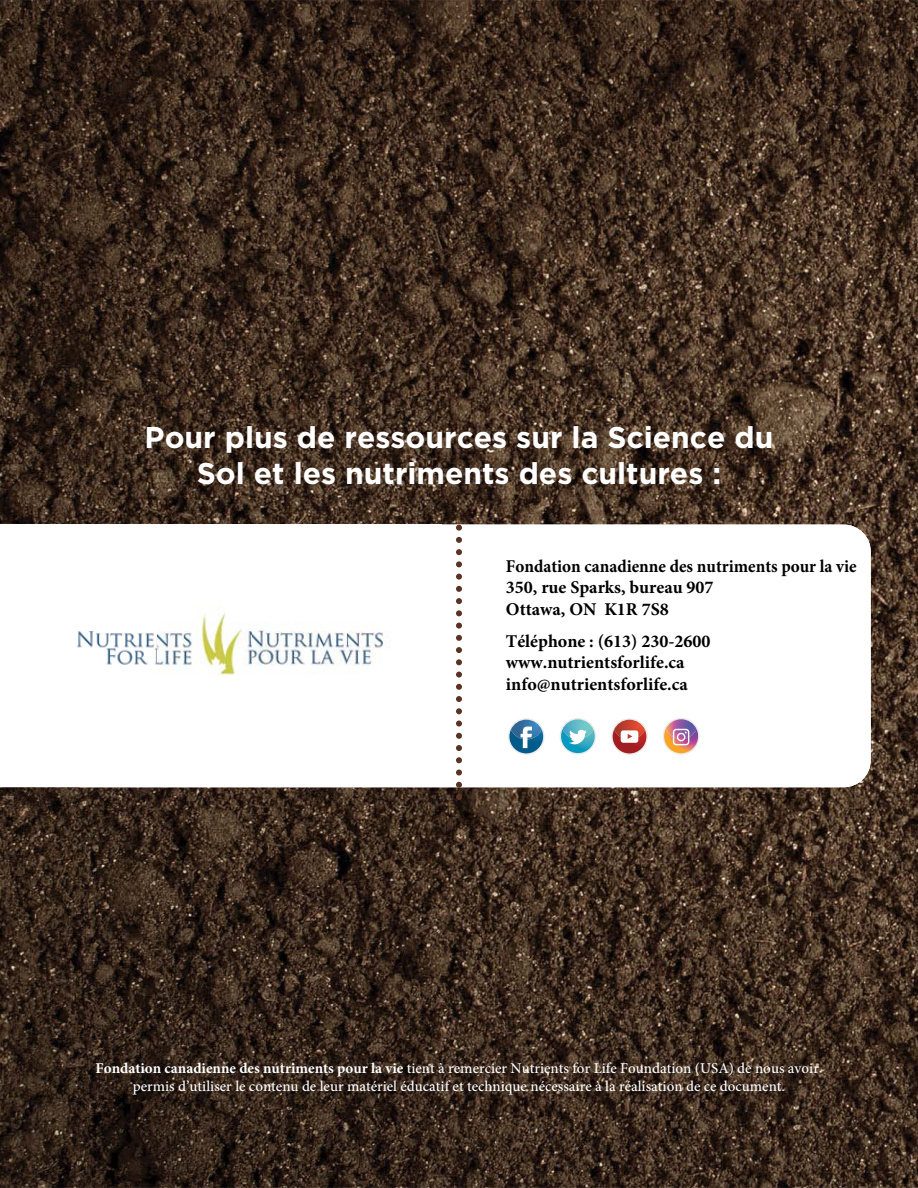
<style>
.page{position:relative;width:918px;height:1188px;background:#fff}
.page>*{position:absolute;margin:0;border:0;box-sizing:border-box;transform-origin:0 0}
.t1{font:700 30px/36px "Gotham";color:#fff;text-align:center}
.t2{font:700 18px/21.6px "Minion Pro";color:#000;scale:.95 1}
.t3{font:700 18px/21.6px "Minion Pro";color:#000}
.t4{font:500 15px/18px "Minion Pro";color:#fff;text-align:center}
.s1{font-weight:700}
</style>
<div class="page">
<img style="left:0;top:0;width:918px;height:1188px">
<div style="left:0;top:525px;width:441px;height:262px;background:#fff"></div>
<div style="left:56px;top:525px;width:815px;height:262px;background:#fff;border-radius:27px"></div>
<svg style="left:456px;top:525px;width:6px;height:275px"></svg>
<svg style="left:508px;top:718px;width:37px;height:37px"></svg>
<svg style="left:509px;top:720px;width:34px;height:33px"></svg>
<svg style="left:560px;top:718px;width:36px;height:37px"></svg>
<svg style="left:561px;top:719px;width:34px;height:34px"></svg>
<svg style="left:611px;top:718px;width:37px;height:37px"></svg>
<svg style="left:613px;top:720px;width:33px;height:33px"></svg>
<svg style="left:663px;top:718px;width:37px;height:37px"></svg>
<svg style="left:664px;top:719px;width:34px;height:34px"></svg>
<img style="left:77px;top:612px;width:306px;height:64px">
<h1 class="t1" style="left:145px;top:418px;width:630px">Pour plus de ressources sur la Science du<br>Sol et les nutriments des cultures :</h1>
<p class="t2" style="left:506px;top:555px;width:371px">Fondation canadienne des nutriments pour la vie<br>350, rue Sparks, bureau 907<br>Ottawa, ON K1R 7S8</p>
<p class="t3" style="left:506px;top:630px;width:206px">Téléphone : (613) 230-2600 www.nutrientsforlife.ca info@nutrientsforlife.ca</p>
<p class="t4" style="left:96px;top:1059px;width:725px"><span class="s1">Fondation canadienne des nutriments pour la vie</span> tient à remercier Nutrients for Life Foundation (USA) de nous avoir permis d’utiliser le contenu de leur matériel éducatif et technique nécessaire à la réalisation de ce document.</p>
</div>
